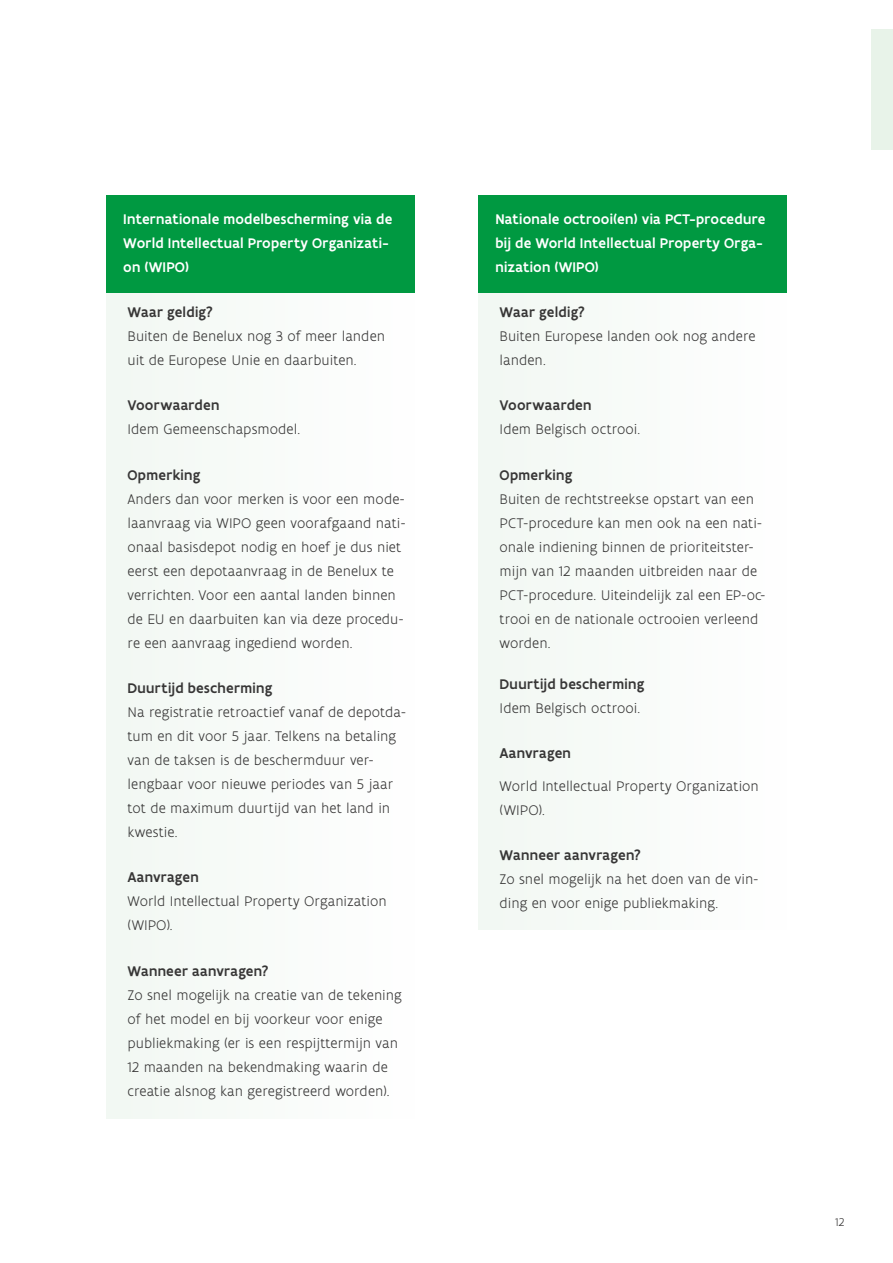
<style>
.page{position:relative;width:893px;height:1263px;background:#fff}
.page>*{position:absolute;margin:0;border:0;box-sizing:border-box;transform-origin:0 0}
.Body{font:300 15px/24px "Flanders Art Sans";color:#373636}
.Titel_case_antraciet{font:300 15px/24px "Flanders Art Sans";color:#373636}
.Tip_groen_kader{font:500 15px/24px "Flanders Art Sans";letter-spacing:.015em;color:#fff}
.Titel_case_antraciet-2{font:500 15px "Flanders Art Sans";letter-spacing:.015em;color:#373636}
.t1{font:300 12px "Flanders Art Sans";color:#373636}
</style>
<div class="page">
<div style="left:106px;top:289px;width:309px;height:829px;background:#f2f8f3"></div>
<div style="left:478px;top:289px;width:309px;height:641px;background:#f2f8f3"></div>
<div style="left:872px;top:30px;width:21px;height:120px;background:#e8f3e9"></div>
<div style="left:106px;top:196px;width:309px;height:97px;background:#009941"></div>
<div style="left:478px;top:196px;width:309px;height:97px;background:#009941"></div>
<p class="Tip_groen_kader" style="left:123px;top:207px;width:270px">Internationale modelbescherming via de<br>World Intellectual Property Organizati&shy;on (WIPO)</p>
<p class="Titel_case_antraciet-2" style="left:128px;top:303px;width:87px">Waar geldig?</p>
<p class="Body" style="left:128px;top:325px;width:259px">Buiten de Benelux nog 3 of meer landen uit de Europese Unie en daarbuiten.</p>
<p class="Titel_case_antraciet-2" style="left:128px;top:396px;width:93px">Voorwaarden</p>
<p class="Body" style="left:128px;top:418px;width:174px">Idem Gemeenschapsmodel.</p>
<p class="Titel_case_antraciet-2" style="left:128px;top:465px;width:74px">Opmerking</p>
<p class="Body" style="left:128px;top:487px;width:279px">Anders dan voor merken is voor een mode&shy;laanvraag via WIPO geen voorafgaand nati&shy;onaal basisdepot nodig en hoef je dus niet eerst een depotaanvraag in de Benelux te verrichten. Voor een aantal landen binnen de EU en daarbuiten kan via deze procedu&shy;re een aanvraag ingediend worden.</p>
<p class="Titel_case_antraciet-2" style="left:128px;top:679px;width:146px">Duurtijd bescherming</p>
<p class="Body" style="left:128px;top:700px;width:280px">Na registratie retroactief vanaf de depotda&shy;tum en dit voor 5 jaar. Telkens na betaling van de taksen is de beschermduur ver&shy;lengbaar voor nieuwe periodes van 5 jaar tot de maximum duurtijd van het land in kwestie.</p>
<p class="Titel_case_antraciet-2" style="left:128px;top:868px;width:73px">Aanvragen</p>
<p class="Body" style="left:128px;top:890px;width:261px">World Intellectual Property Organization (WIPO).</p>
<p class="Titel_case_antraciet-2" style="left:128px;top:961px;width:142px">Wanneer aanvragen?</p>
<p class="Body" style="left:128px;top:983px;width:276px">Zo snel mogelijk na creatie van de tekening of het model en bij voorkeur voor enige publiekmaking (er is een respijttermijn van 12 maanden na bekendmaking waarin de creatie alsnog kan geregistreerd worden).</p>
<p class="Tip_groen_kader" style="left:495px;top:207px;width:271px">Nationale octrooi(en) via PCT-procedure bij de World Intellectual Property Orga&shy;nization (WIPO)</p>
<p class="Titel_case_antraciet-2" style="left:500px;top:303px;width:87px">Waar geldig?</p>
<p class="Body" style="left:500px;top:325px;width:257px">Buiten Europese landen ook nog andere landen.</p>
<p class="Titel_case_antraciet-2" style="left:500px;top:396px;width:93px">Voorwaarden</p>
<p class="Body" style="left:500px;top:418px;width:142px">Idem Belgisch octrooi.</p>
<p class="Titel_case_antraciet-2" style="left:500px;top:465px;width:74px">Opmerking</p>
<p class="Titel_case_antraciet" style="left:500px;top:487px;width:267px">Buiten de rechtstreekse opstart van een PCT-procedure kan men ook na een nati&shy;onale indiening binnen de prioriteitster&shy;mijn van 12 maanden uitbreiden naar de PCT-procedure. Uiteindelijk zal een EP-oc&shy;trooi en de nationale octrooien verleend worden.</p>
<p class="Titel_case_antraciet-2" style="left:500px;top:674px;width:146px">Duurtijd bescherming</p>
<p class="Body" style="left:500px;top:696px;width:142px">Idem Belgisch octrooi.</p>
<p class="Titel_case_antraciet-2" style="left:500px;top:744px;width:73px">Aanvragen</p>
<p class="Body" style="left:500px;top:774px;width:261px">World Intellectual Property Organization (WIPO).</p>
<p class="Titel_case_antraciet-2" style="left:500px;top:845px;width:142px">Wanneer aanvragen?</p>
<p class="Body" style="left:500px;top:867px;width:260px">Zo snel mogelijk na het doen van de vin&shy;ding en voor enige publiekmaking.</p>
<p class="t1" style="left:835px;top:1215px;width:11px">12</p>
</div>
